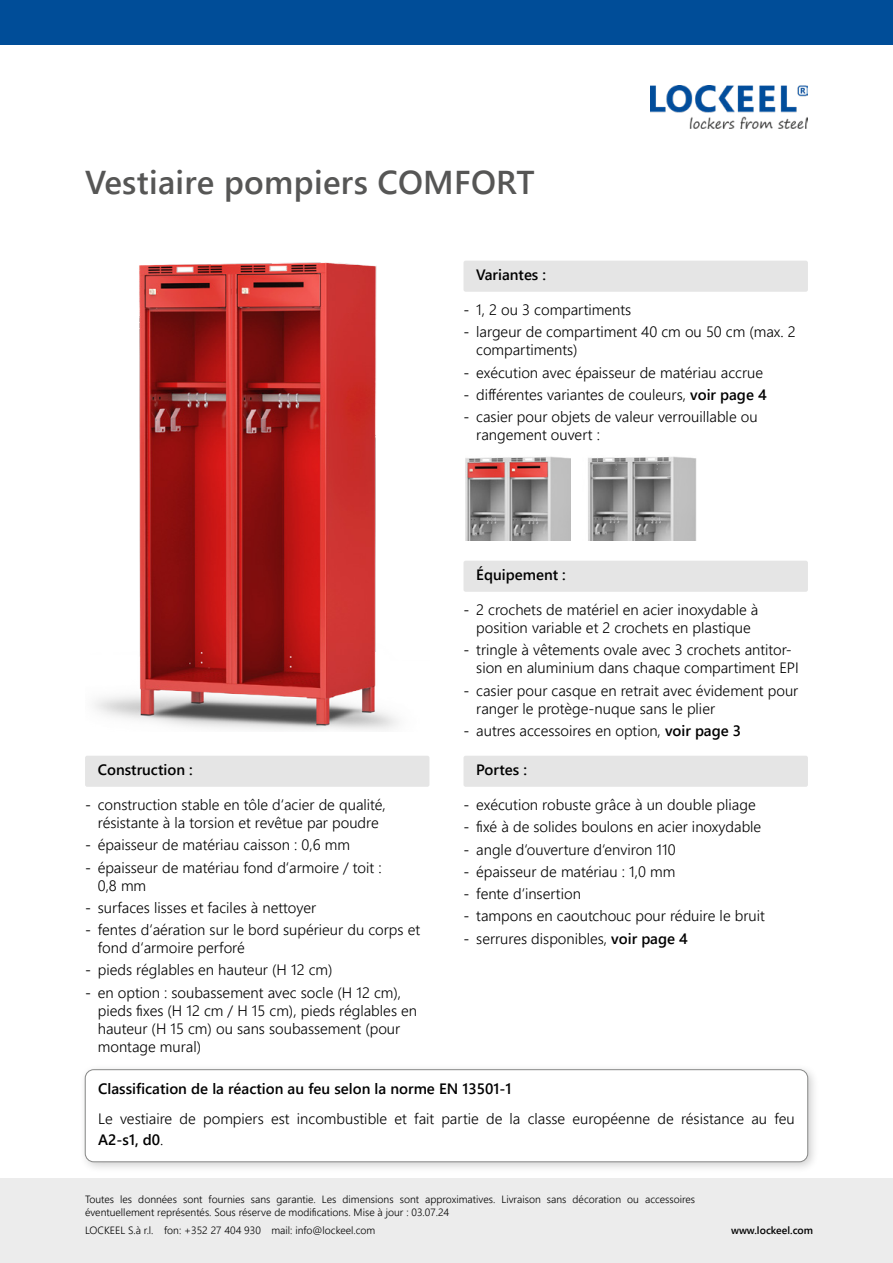
<style>
.page{position:relative;width:893px;height:1263px;background:#fff}
.page>*{position:absolute;margin:0;border:0;box-sizing:border-box;transform-origin:0 0}
.t1{font:600 33px "Segoe UI";letter-spacing:.01em;color:#565655}
.t2{font:300 15px/18px "Segoe UI";color:#000}
.t3{font:600 15px "Segoe UI";color:#000}
.t4{font:300 10.5px/13.5px "Segoe UI";color:#000}
.t5{font:600 10.5px "Segoe UI";color:#000}
.s1{font-weight:400}
.s2{font-weight:600}
</style>
<div class="page">
<img style="left:94px;top:262px;width:304px;height:468px">
<div style="left:85px;top:756px;width:344px;height:31px;background:#e5e5e5;border-radius:2px"></div>
<div style="left:463px;top:756px;width:345px;height:31px;background:#e5e5e5;border-radius:2px"></div>
<div style="left:463px;top:561px;width:345px;height:31px;background:#e5e5e5;border-radius:2px"></div>
<img style="left:588px;top:456px;width:109px;height:84px">
<img style="left:466px;top:456px;width:105px;height:85px">
<div style="left:463px;top:261px;width:345px;height:31px;background:#e5e5e5;border-radius:2px"></div>
<div style="left:79px;top:1063px;width:741px;height:111px;background:#000;opacity:.2"></div>
<div style="left:85px;top:1070px;width:723px;height:92px;background:#fff;border-radius:9px"></div>
<div style="left:85px;top:1069px;width:723px;height:93px;border:1px solid #868786;border-radius:9px"></div>
<div style="left:0;top:1178px;width:893px;height:85px;background:#ececec"></div>
<img style="left:650px;top:85px;width:158px;height:44px">
<div style="left:0;top:0;width:893px;height:45px;background:#004d98"></div>
<h1 class="t1" style="left:85px;top:151px;width:451px">Vestiaire pompiers COMFORT</h1>
<p class="t3" style="left:476px;top:261px;width:71px">Variantes :</p>
<p class="t2" style="left:463px;top:299px;width:169px"><span class="s1">-</span> 1, 2 ou 3 compartiments</p>
<p class="t2" style="left:476px;top:322px;width:321px;text-indent:-13px"><span class="s1">-</span> largeur de compartiment 40 cm ou 50 cm (max. 2 compartiments)</p>
<p class="t2" style="left:463px;top:362px;width:301px"><span class="s1">-</span> exécution avec épaisseur de matériau accrue</p>
<p class="t2" style="left:463px;top:384px;width:305px"><span class="s1">-</span> différentes variantes de couleurs, <span class="s2">voir page 4</span></p>
<p class="t2" style="left:476px;top:406px;width:283px;text-indent:-13px"><span class="s1">-</span> casier pour objets de valeur verrouillable ou rangement ouvert :</p>
<p class="t3" style="left:98px;top:756px;width:97px">Construction :</p>
<p class="t2" style="left:85px;top:794px;width:302px;text-align:center"><span class="s1">-</span> construction stable en tôle d‘acier de qualité, résistante à la torsion et revêtue par poudre</p>
<p class="t2" style="left:85px;top:835px;width:266px"><span class="s1">-</span> épaisseur de matériau caisson : 0,6 mm</p>
<p class="t2" style="left:98px;top:857px;width:285px;text-indent:-13px"><span class="s1">-</span> épaisseur de matériau fond d‘armoire / toit :<br>0,8 mm</p>
<p class="t2" style="left:85px;top:897px;width:233px"><span class="s1">-</span> surfaces lisses et faciles à nettoyer</p>
<p class="t2" style="left:98px;top:919px;width:324px;text-indent:-13px"><span class="s1">-</span> fentes d‘aération sur le bord supérieur du corps et fond d‘armoire perforé</p>
<p class="t2" style="left:85px;top:959px;width:249px"><span class="s1">-</span> pieds réglables en hauteur (H 12 cm)</p>
<p class="t2" style="left:98px;top:982px;width:321px;text-indent:-13px"><span class="s1">-</span> en option : soubassement avec socle (H 12 cm), pieds fixes (H 12 cm / H 15 cm), pieds réglables en hauteur (H 15 cm) ou sans soubassement (pour montage mural)</p>
<p class="t3" style="left:476px;top:561px;width:91px">Équipement :</p>
<p class="t2" style="left:463px;top:599px;width:296px;text-align:center"><span class="s1">-</span> 2 crochets de matériel en acier inoxydable à position variable et 2 crochets en plastique</p>
<p class="t2" style="left:476px;top:640px;width:324px;text-indent:-13px"><span class="s1">-</span> tringle à vêtements ovale avec 3 crochets antitor&shy;sion en aluminium dans chaque compartiment EPI</p>
<p class="t2" style="left:476px;top:680px;width:324px;text-indent:-13px"><span class="s1">-</span> casier pour casque en retrait avec évidement pour ranger le protège-nuque sans le plier</p>
<p class="t2" style="left:463px;top:720px;width:279px"><span class="s1">-</span> autres accessoires en option, <span class="s2">voir page 3</span></p>
<p class="t3" style="left:476px;top:756px;width:52px">Portes :</p>
<p class="t2" style="left:463px;top:794px;width:294px"><span class="s1">-</span> exécution robuste grâce à un double pliage</p>
<p class="t2" style="left:463px;top:817px;width:299px"><span class="s1">-</span> fixé à de solides boulons en acier inoxydable</p>
<p class="t2" style="left:463px;top:839px;width:214px"><span class="s1">-</span> angle d‘ouverture d‘environ 110</p>
<p class="t2" style="left:463px;top:861px;width:213px"><span class="s1">-</span> épaisseur de matériau : 1,0 mm</p>
<p class="t2" style="left:463px;top:883px;width:119px"><span class="s1">-</span> fente d‘insertion</p>
<p class="t2" style="left:463px;top:905px;width:303px"><span class="s1">-</span> tampons en caoutchouc pour réduire le bruit</p>
<p class="t2" style="left:463px;top:928px;width:226px"><span class="s1">-</span> serrures disponibles, <span class="s2">voir page 4</span></p>
<p class="t3" style="left:98px;top:1074px;width:415px">Classification de la réaction au feu selon la norme EN 13501-1</p>
<p class="t2" style="left:98px;top:1106px;width:698px;line-height:21px">Le vestiaire de pompiers est incombustible et fait partie de la classe européenne de résistance au feu<br><span class="s2">A2-s1, d0</span>.</p>
<p class="t4" style="left:85px;top:1191px;width:612px">Toutes les données sont fournies sans garantie. Les dimensions sont approximatives. Livraison sans décoration ou accessoires éventuellement représentés. Sous réserve de modifications. Mise à jour : 03.07.24</p>
<p class="t4" style="left:85px;top:1222px;width:292px">LOCKEEL S.à r.l. fon: +352 27 404 930 mail: info@lockeel.com</p>
<p class="t5" style="left:731px;top:1220px;width:84px">www.lockeel.com</p>
</div>
